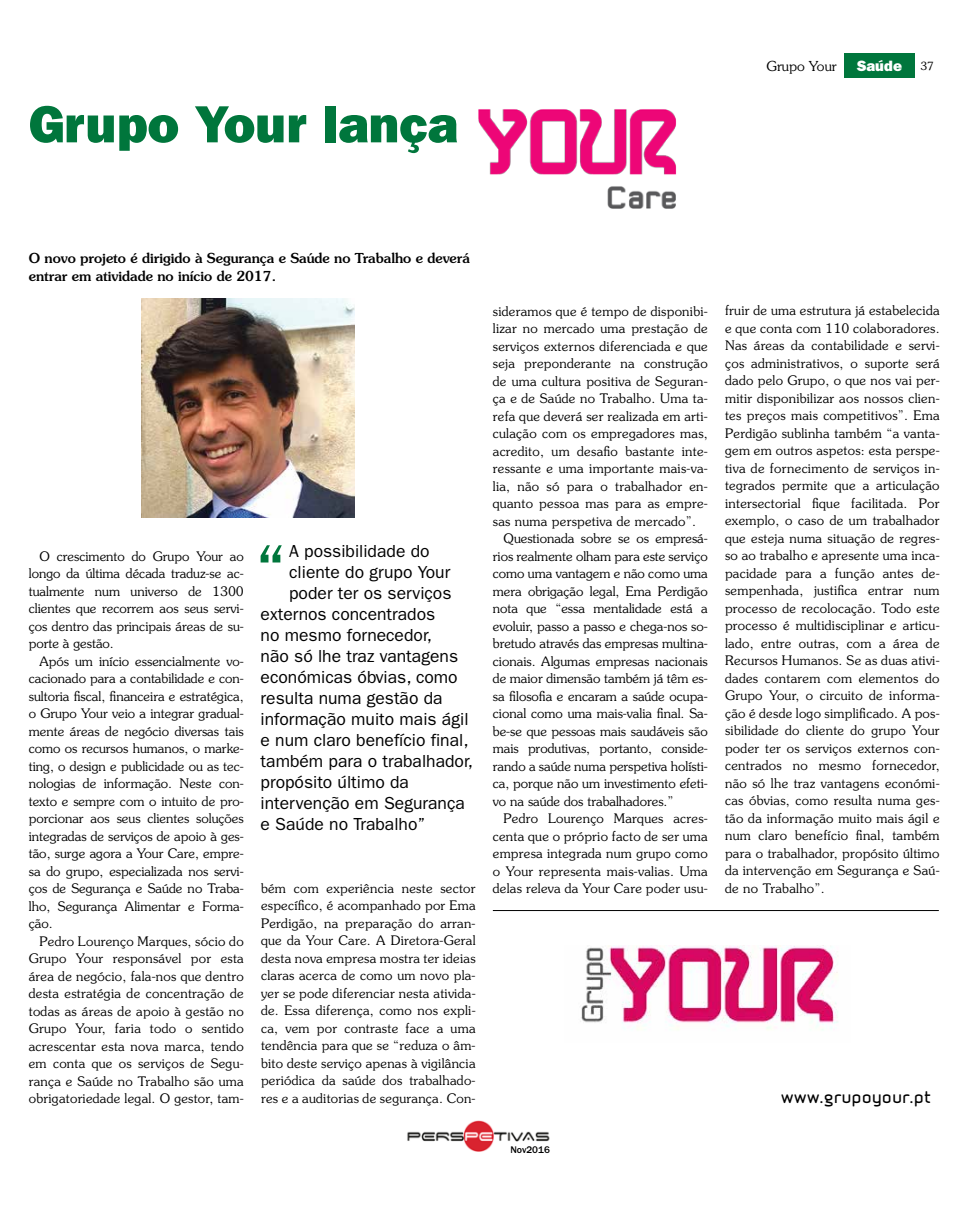
<style>
.page{position:relative;width:968px;height:1205px;background:#fff}
.page>*{position:absolute;margin:0;border:0;box-sizing:border-box;transform-origin:0 0}
.t1{font:78.75px "ITC Franklin Gothic Std";color:#00763c}
.t2{font:52.5px "ITC Franklin Gothic Std Hvy";color:#00763c}
.t3{font:17.5px "ITC Franklin Gothic Std";color:#000}
.t4{font:700 15.62px "Infinity";letter-spacing:.04em;color:#000}
.t5{font:15px "ITC Franklin Gothic Std Hvy";color:#fff}
.t6{font:500 13.75px/17.5px "Souvenir Std";color:#000}
.t7{font:300 13.75px "Souvenir Std";color:#000}
.t8{font:300 13.12px/17.5px "Souvenir Std";letter-spacing:.02em;color:#000;text-align:justify}
.t9{font:300 13.12px "Souvenir Std";color:#000}
.t10{font:500 10px "ITC Franklin Gothic Std";color:#000}
.s1{font-family:"Souvenir Std";font-weight:300;font-size:11.25px;color:#000}
</style>
<div class="page">
<div style="left:843px;top:53px;width:71px;height:25px;background:#00763c"></div>
<img style="left:407px;top:1121px;width:143px;height:31px">
<hr style="left:493px;top:910px;width:445px;height:1px;background:#000">
<img style="left:478px;top:109px;width:199px;height:100px">
<img style="left:580px;top:946px;width:258px;height:84px">
<img style="left:142px;top:298px;width:213px;height:219px">
<h2 class="t2" style="left:29px;top:91px;width:430px">Grupo Your lança</h2>
<p class="t6" style="left:29px;top:249px;width:442px">O novo projeto é dirigido à Segurança e Saúde no Trabalho e deverá entrar em atividade no início de 2017.</p>
<p class="t7" style="left:766px;top:58px;width:72px">Grupo Your</p>
<p class="t5" style="left:856px;top:56px;width:79px">Saúde <span class="s1">37</span></p>
<p class="t8" style="left:29px;top:547px;width:216px;text-indent:11px">O crescimento do Grupo Your ao longo da última década traduz-se ac&shy;tualmente num universo de 1300 clientes que recorrem aos seus servi&shy;ços dentro das principais áreas de su&shy;porte à gestão.</p>
<p class="t8" style="left:29px;top:652px;width:216px;text-indent:11px">Após um início essencialmente vo&shy;cacionado para a contabilidade e con&shy;sultoria fiscal, financeira e estratégica, o Grupo Your veio a integrar gradual&shy;mente áreas de negócio diversas tais como os recursos humanos, o marke&shy;ting, o design e publicidade ou as tec&shy;nologias de informação. Neste con&shy;texto e sempre com o intuito de pro&shy;porcionar aos seus clientes soluções integradas de serviços de apoio à ges&shy;tão, surge agora a Your Care, empre&shy;sa do grupo, especializada nos servi&shy;ços de Segurança e Saúde no Traba&shy;lho, Segurança Alimentar e Forma&shy;ção.</p>
<p class="t8" style="left:29px;top:932px;width:216px;text-indent:11px">Pedro Lourenço Marques, sócio do Grupo Your responsável por esta área de negócio, fala-nos que dentro desta estratégia de concentração de todas as áreas de apoio à gestão no Grupo Your, faria todo o sentido acrescentar esta nova marca, tendo em conta que os serviços de Segu&shy;rança e Saúde no Trabalho são uma obrigatoriedade legal. O gestor, tam-</p>
<p class="t8" style="left:725px;top:302px;width:216px">fruir de uma estrutura já estabelecida e que conta com 110 colaboradores.<br>Nas áreas da contabilidade e servi&shy;ços administrativos, o suporte será dado pelo Grupo, o que nos vai per&shy;mitir disponibilizar aos nossos clien&shy;tes preços mais competitivos”. Ema Perdigão sublinha também “a vanta&shy;gem em outros aspetos: esta perspe&shy;tiva de fornecimento de serviços in&shy;tegrados permite que a articulação intersectorial fique facilitada. Por exemplo, o caso de um trabalhador que esteja numa situação de regres&shy;so ao trabalho e apresente uma inca&shy;pacidade para a função antes de&shy;sempenhada, justifica entrar num processo de recolocação. Todo este processo é multidisciplinar e articu&shy;lado, entre outras, com a área de Recursos Humanos. Se as duas ativi&shy;dades contarem com elementos do Grupo Your, o circuito de informa&shy;ção é desde logo simplificado. A pos&shy;sibilidade do cliente do grupo Your poder ter os serviços externos con&shy;centrados no mesmo fornecedor, não só lhe traz vantagens económi&shy;cas óbvias, como resulta numa ges&shy;tão da informação muito mais ágil e num claro benefício final, também para o trabalhador, propósito último da intervenção em Segurança e Saú-</p>
<p class="t8" style="left:493px;top:302px;width:216px">sideramos que é tempo de disponibi-</p>
<p class="t8" style="left:493px;top:320px;width:216px">lizar no mercado uma prestação de</p>
<p class="t8" style="left:493px;top:337px;width:216px">serviços externos diferenciada e que</p>
<p class="t8" style="left:493px;top:355px;width:216px">seja preponderante na construção</p>
<p class="t8" style="left:493px;top:372px;width:216px">de uma cultura positiva de Seguran-</p>
<p class="t8" style="left:493px;top:390px;width:216px">ça e de Saúde no Trabalho. Uma ta-</p>
<p class="t8" style="left:493px;top:407px;width:216px">refa que deverá ser realizada em arti-</p>
<p class="t8" style="left:493px;top:425px;width:216px">culação com os empregadores mas,</p>
<p class="t8" style="left:493px;top:442px;width:216px">acredito, um desafio bastante inte-</p>
<p class="t8" style="left:493px;top:460px;width:216px">ressante e uma importante mais-va-</p>
<p class="t8" style="left:493px;top:477px;width:216px">lia, não só para o trabalhador en-</p>
<p class="t8" style="left:493px;top:495px;width:216px">quanto pessoa mas para as empre-</p>
<p class="t8" style="left:493px;top:512px;width:205px">sas numa perspetiva de mercado”.</p>
<p class="t9" style="left:503px;top:530px;width:206px">Questionada sobre se os empresá-</p>
<p class="t9" style="left:493px;top:548px;width:216px">rios realmente olham para este serviço</p>
<p class="t9" style="left:493px;top:565px;width:216px">como uma vantagem e não como uma</p>
<p class="t9" style="left:493px;top:583px;width:216px">mera obrigação legal, Ema Perdigão</p>
<p class="t9" style="left:493px;top:600px;width:216px">nota que “essa mentalidade está a</p>
<p class="t9" style="left:493px;top:618px;width:216px">evoluir, passo a passo e chega-nos so-</p>
<p class="t9" style="left:493px;top:635px;width:216px">bretudo através das empresas multina-</p>
<p class="t9" style="left:493px;top:653px;width:216px">cionais. Algumas empresas nacionais</p>
<p class="t9" style="left:493px;top:670px;width:216px">de maior dimensão também já têm es-</p>
<p class="t9" style="left:493px;top:688px;width:216px">sa filosofia e encaram a saúde ocupa-</p>
<p class="t9" style="left:493px;top:705px;width:216px">cional como uma mais-valia final. Sa-</p>
<p class="t9" style="left:493px;top:723px;width:216px">be-se que pessoas mais saudáveis são</p>
<p class="t9" style="left:493px;top:740px;width:216px">mais produtivas, portanto, conside-</p>
<p class="t9" style="left:493px;top:758px;width:216px">rando a saúde numa perspetiva holísti-</p>
<p class="t9" style="left:493px;top:775px;width:216px">ca, porque não um investimento efeti-</p>
<p class="t9" style="left:493px;top:793px;width:182px">vo na saúde dos trabalhadores.”</p>
<p class="t8" style="left:503px;top:809px;width:206px">Pedro Lourenço Marques acres-</p>
<p class="t8" style="left:493px;top:827px;width:216px">centa que o próprio facto de ser uma</p>
<p class="t8" style="left:493px;top:844px;width:216px">empresa integrada num grupo como</p>
<p class="t8" style="left:493px;top:862px;width:216px">o Your representa mais-valias. Uma</p>
<p class="t8" style="left:493px;top:879px;width:216px">delas releva da Your Care poder usu-</p>
<h1 class="t1" style="left:253px;top:524px;width:38px">“</h1>
<h3 class="t3" style="left:289px;top:541px;width:142px">A possibilidade do</h3>
<h3 class="t3" style="left:289px;top:562px;width:162px">cliente do grupo Your</h3>
<h3 class="t3" style="left:289px;top:583px;width:164px">poder ter os serviços</h3>
<h3 class="t3" style="left:260px;top:604px;width:176px">externos concentrados</h3>
<h3 class="t3" style="left:260px;top:625px;width:173px">no mesmo fornecedor,</h3>
<h3 class="t3" style="left:260px;top:646px;width:199px">não só lhe traz vantagens</h3>
<h3 class="t3" style="left:260px;top:667px;width:198px">económicas óbvias, como</h3>
<h3 class="t3" style="left:260px;top:688px;width:183px">resulta numa gestão da</h3>
<h3 class="t3" style="left:260px;top:709px;width:209px">informação muito mais ágil</h3>
<h3 class="t3" style="left:260px;top:730px;width:209px">e num claro benefício final,</h3>
<h3 class="t3" style="left:260px;top:751px;width:214px">também para o trabalhador,</h3>
<h3 class="t3" style="left:260px;top:772px;width:150px">propósito último da</h3>
<h3 class="t3" style="left:260px;top:793px;width:206px">intervenção em Segurança</h3>
<h3 class="t3" style="left:260px;top:814px;width:166px">e Saúde no Trabalho”</h3>
<p class="t8" style="left:261px;top:879px;width:216px">bém com experiência neste sector</p>
<p class="t8" style="left:725px;top:879px;width:101px">de no Trabalho”.</p>
<p class="t8" style="left:261px;top:897px;width:216px">específico, é acompanhado por Ema Perdigão, na preparação do arran&shy;que da Your Care. A Diretora-Geral desta nova empresa mostra ter ideias claras acerca de como um novo pla&shy;yer se pode diferenciar nesta ativida&shy;de. Essa diferença, como nos expli&shy;ca, vem por contraste face a uma tendência para que se “reduza o âm&shy;bito deste serviço apenas à vigilância periódica da saúde dos trabalhado&shy;res e a auditorias de segurança. Con-</p>
<p class="t4" style="left:781px;top:1086px;width:151px">www.grupoyour.pt</p>
<p class="t10" style="left:510px;top:1144px;width:41px">Nov2016</p>
</div>
